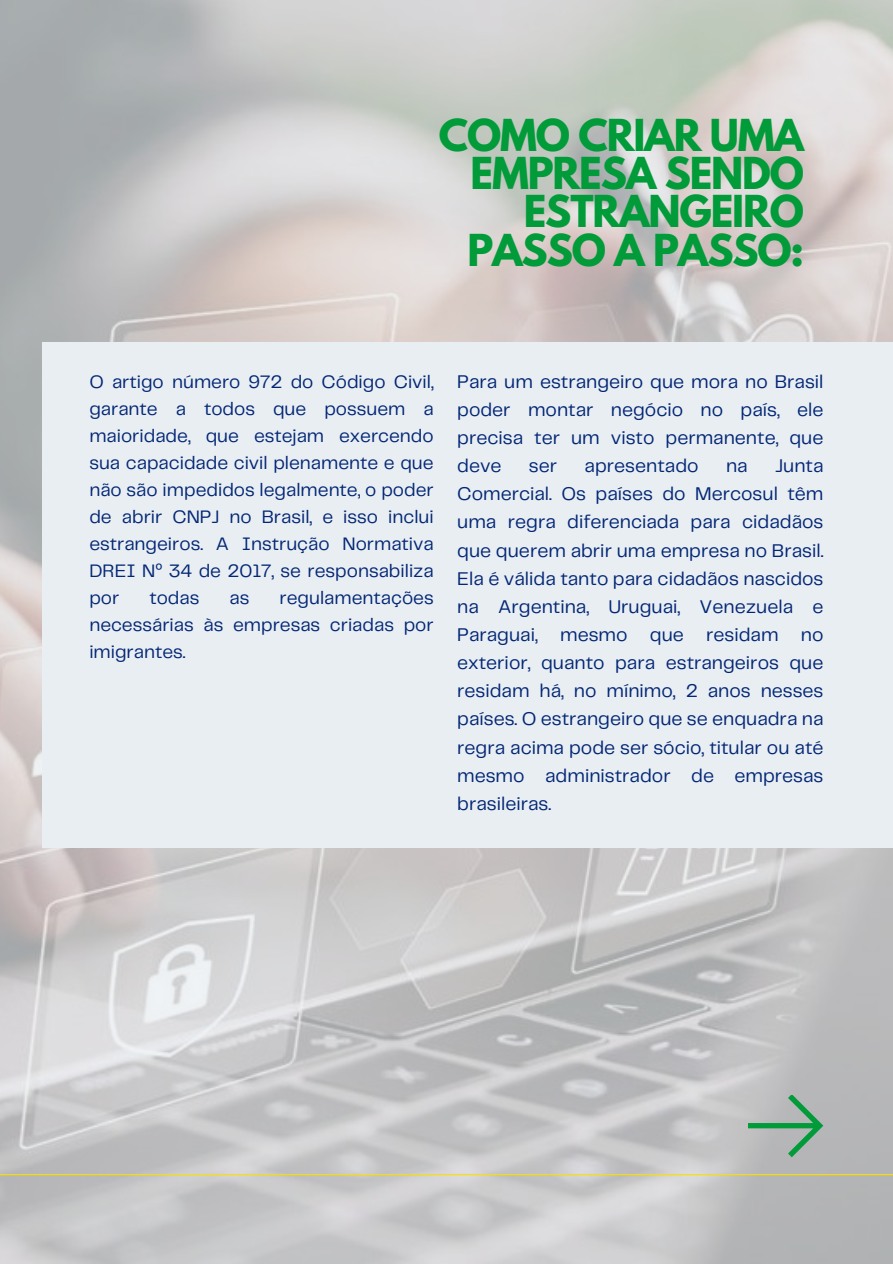
<style>
.page{position:relative;width:893px;height:1264px;background:#fff}
.page>*{position:absolute;margin:0;border:0;box-sizing:border-box;transform-origin:0 0}
.t1{font:700 39px/38.2px "League Spartan";letter-spacing:-.03em;color:#019b3a;text-align:right}
.t2{font:19.05px/28.2px "Telegraf";color:#032776;text-align:justify}
.t3{font:18.75px/27px "Telegraf";color:#032776;text-align:justify}
.s1{font-family:"Noto Sans"}
</style>
<div class="page">
<img style="left:0;top:0;width:892px;height:1263px">
<div style="left:42px;top:342px;width:850px;height:505px;background:#e9eef2"></div>
<hr style="left:0;top:1174px;width:892px;height:1px;background:#fdde00">
<svg style="left:748px;top:1095px;width:75px;height:62px"></svg>
<p class="t1" style="left:439px;top:121px;width:366px">COMO CRIAR UMA<br>EMPRESA SENDO<br>ESTRANGEIRO</p>
<p class="t1" style="left:467px;top:236px;width:338px">PASSO A PASSO:</p>
<p class="t3" style="left:89px;top:369px;width:346px">O artigo número 972 do Código Civil, garante a todos que possuem a maioridade, que estejam exercendo sua capacidade civil plenamente e que não são impedidos legalmente, o poder de abrir CNPJ no Brasil, e isso inclui estrangeiros. A Instrução Normativa DREI N<span class="s1">º</span> 34 de 2017, se responsabiliza por</p>
<p class="t3" style="left:89px;top:585px;width:346px;text-indent:190px">regulamentações necessárias às empresas criadas por imigrantes.</p>
<p class="t3" style="left:149px;top:585px;width:52px">todas</p>
<p class="t3" style="left:229px;top:585px;width:21px">as</p>
<p class="t2" style="left:457px;top:368px;width:368px">Para um estrangeiro que mora no Brasil poder montar negócio no país, ele precisa ter um visto permanente, que deve</p>
<p class="t2" style="left:529px;top:453px;width:30px">ser</p>
<p class="t2" style="left:584px;top:453px;width:115px">apresentado</p>
<p class="t2" style="left:726px;top:453px;width:23px">na</p>
<p class="t2" style="left:457px;top:453px;width:368px;text-indent:318px">Junta Comercial. Os países do Mercosul têm uma regra diferenciada para cidadãos que querem abrir uma empresa no Brasil.<br>Ela é válida tanto para cidadãos nascidos na Argentina, Uruguai, Venezuela e Paraguai, mesmo que residam no exterior, quanto para estrangeiros que residam há, no mínimo, 2 anos nesses países. O estrangeiro que se enquadra na regra acima pode ser sócio, titular ou até mesmo administrador de empresas brasileiras.</p>
</div>
